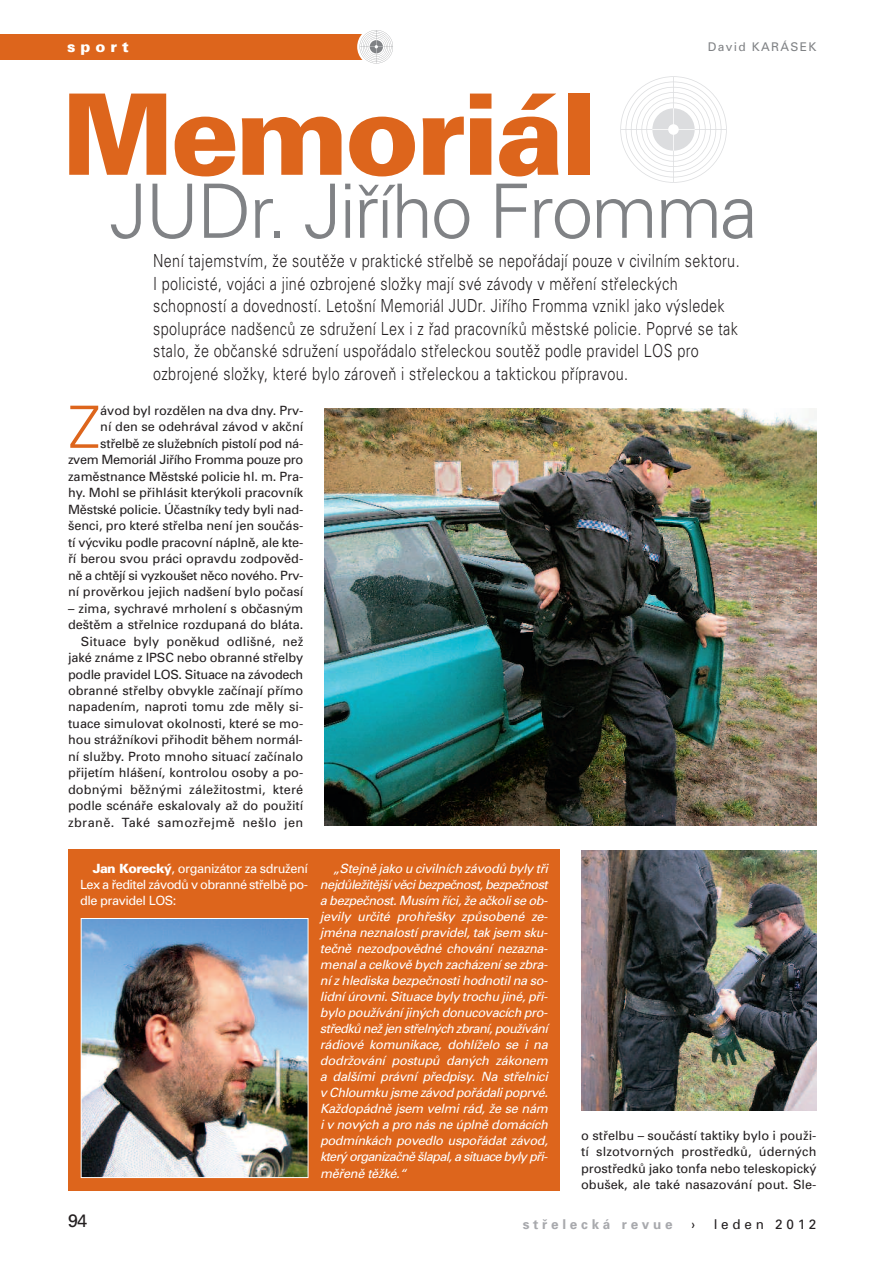
<style>
.page{position:relative;width:893px;height:1263px;background:#fff}
.page>*{position:absolute;margin:0;border:0;box-sizing:border-box;transform-origin:0 0}
.t1{font:900 112.5px "Univers CE";letter-spacing:-.035em;color:#dd651c}
.t2{font:300 75px "Univers CE";letter-spacing:-.03em;color:#808285}
.t3{font:300 58.35px "Univers CE";color:#dd651c}
.t4{font:300 18px/22.5px "Univers CE";letter-spacing:.025em;color:#231f20;scale:.8 1}
.t5{font:18px "Univers CE";color:#231f20}
.t6{font:900 15px "Univers CE";letter-spacing:.335em;color:#fff}
.t7{font:700 13.5px "Univers CE";letter-spacing:.275em;color:#a8a9ad}
.t8{font:13.5px "Univers CE";letter-spacing:.275em;color:#231f20}
.t9{font:12.75px/16.5px "Univers CE";color:#231f20;text-align:right}
.t10{font:italic 12.75px/16px "Univers CE";letter-spacing:-.05em;color:#fff;text-align:justify}
.t11{font:12.75px/16px "Univers CE";letter-spacing:-.04em;color:#fff;text-align:justify}
.t12{font:12px "Univers CE";letter-spacing:.11em;color:#808285}
.s1{font-weight:900}
</style>
<div class="page">
<div style="left:0;top:34px;width:376px;height:26px;background:#dd651c"></div>
<svg style="left:357px;top:28px;width:38px;height:38px"></svg>
<svg style="left:360px;top:30px;width:33px;height:33px"></svg>
<img style="left:325px;top:408px;width:491px;height:418px">
<img style="left:581px;top:850px;width:235px;height:261px">
<svg style="left:620px;top:76px;width:107px;height:107px"></svg>
<div style="left:68px;top:849px;width:492px;height:342px;background:#dd651c"></div>
<img style="left:83px;top:920px;width:223px;height:256px">
<div style="left:81px;top:918px;width:227px;height:260px;border:1px solid #fff"></div>
<p class="t6" style="left:67px;top:41px;width:63px">sport</p>
<p class="t12" style="left:708px;top:42px;width:110px">David KARÁSEK</p>
<h1 class="t1" style="left:62px;top:94px;width:537px">Memoriál</h1>
<h2 class="t2" style="left:110px;top:184px;width:649px">JUDr. Jifiího Fromma</h2>
<p class="t4" style="left:153px;top:251px;width:735px">Není tajemstvím, Ïe soutûÏe v praktické stfielbû se nepofiádají pouze v civilním sektoru.<br>I policisté, vojáci a jiné ozbrojené sloÏky mají své závody v mûfiení stfieleck˘ch schopností a dovedností. Leto‰ní Memoriál JUDr. Jifiího Fromma vznikl jako v˘sledek spolupráce nad‰encÛ ze sdruÏení Lex i z fiad pracovníkÛ mûstské policie. Poprvé se tak stalo, Ïe obãanské sdruÏení uspofiádalo stfieleckou soutûÏ podle pravidel LOS pro ozbrojené sloÏky, které bylo zároveÀ i stfieleckou a taktickou pfiípravou.</p>
<p class="t9" style="left:68px;top:403px;width:237px">ávod byl rozdûlen na dva dny. Prv-<br>ní den se odehrával závod v akãní stfielbû ze sluÏebních pistolí pod ná&shy;zvem Memoriál Jifiího Fromma pouze pro zamûstnance Mûstské policie hl. m. Pra&shy;hy. Mohl se pfiihlásit kter˘koli pracovník Mûstské policie. Úãastníky tedy byli nad-‰enci, pro které stfielba není jen souãás&shy;tí v˘cviku podle pracovní náplnû, ale kte&shy;fií berou svou práci opravdu zodpovûd&shy;nû a chtûjí si vyzkou‰et nûco nového. Prv&shy;ní provûrkou jejich nad‰ení bylo poãasí</p>
<p class="t9" style="left:68px;top:601px;width:237px">– zima, sychravé mrholení s obãasn˘m de‰tûm a stfielnice rozdupaná do bláta.<br>Situace byly ponûkud odli‰né, neÏ jaké známe z IPSC nebo obranné stfielby podle pravidel LOS. Situace na závodech obranné stfielby obvykle zaãínají pfiímo napadením, naproti tomu zde mûly si&shy;tuace simulovat okolnosti, které se mo&shy;hou stráÏníkovi pfiihodit bûhem normál&shy;ní sluÏby. Proto mnoho situací zaãínalo pfiijetím hlá‰ení, kontrolou osoby a po&shy;dobn˘mi bûÏn˘mi záleÏitostmi, které podle scénáfie eskalovaly aÏ do pouÏití zbranû. Také samozfiejmû ne‰lo jen</p>
<h3 class="t3" style="left:68px;top:406px;width:34px">Z</h3>
<p class="t11" style="left:80px;top:862px;width:229px;text-indent:13px"><span class="s1">Jan Koreck˘</span>, organizátor za sdruÏení Lex a fieditel závodÛ v obranné stfielbû po&shy;dle pravidel LOS:</p>
<p class="t10" style="left:320px;top:862px;width:229px;text-indent:13px">„Stejnû jako u civilních závodÛ byly tfii nejdÛleÏitûj‰í vûci bezpeãnost, bezpeãnost a bezpeãnost. Musím fiíci, Ïe aãkoli se ob&shy;jevily urãité prohfie‰ky zpÛsobené ze&shy;jména neznalostí pravidel, tak jsem sku&shy;teãnû nezodpovûdné chování nezazna&shy;menal a celkovû bych zacházení se zbra&shy;ní z hlediska bezpeãnosti hodnotil na so&shy;lidní úrovni. Situace byly trochu jiné, pfii&shy;bylo pouÏívání jin˘ch donucovacích pro&shy;stfiedkÛ neÏ jen stfieln˘ch zbraní, pouÏívání rádiové komunikace, dohlíÏelo se i na dodrÏování postupÛ dan˘ch zákonem a dal‰ími právní pfiedpisy. Na stfielnici v Chloumku jsme závod pofiádali poprvé.<br>KaÏdopádnû jsem velmi rád, Ïe se nám i v nov˘ch a pro nás ne úplnû domácích podmínkách povedlo uspofiádat závod, kter˘ organizaãnû ‰lapal, a situace byly pfii&shy;mûfienû tûÏké.“</p>
<p class="t9" style="left:581px;top:1128px;width:237px;text-align:justify">o stfielbu – souãástí taktiky bylo i pouÏi&shy;tí slzotvorn˘ch prostfiedkÛ, údern˘ch prostfiedkÛ jako tonfa nebo teleskopick˘ obu‰ek, ale také nasazování pout. Sle-</p>
<h3 class="t5" style="left:68px;top:1214px;width:21px">94</h3>
<p class="t7" style="left:523px;top:1219px;width:151px">stfielecká revue</p>
<p class="t8" style="left:691px;top:1219px;width:5px">›</p>
<p class="t8" style="left:714px;top:1219px;width:104px">leden 2012</p>
</div>
